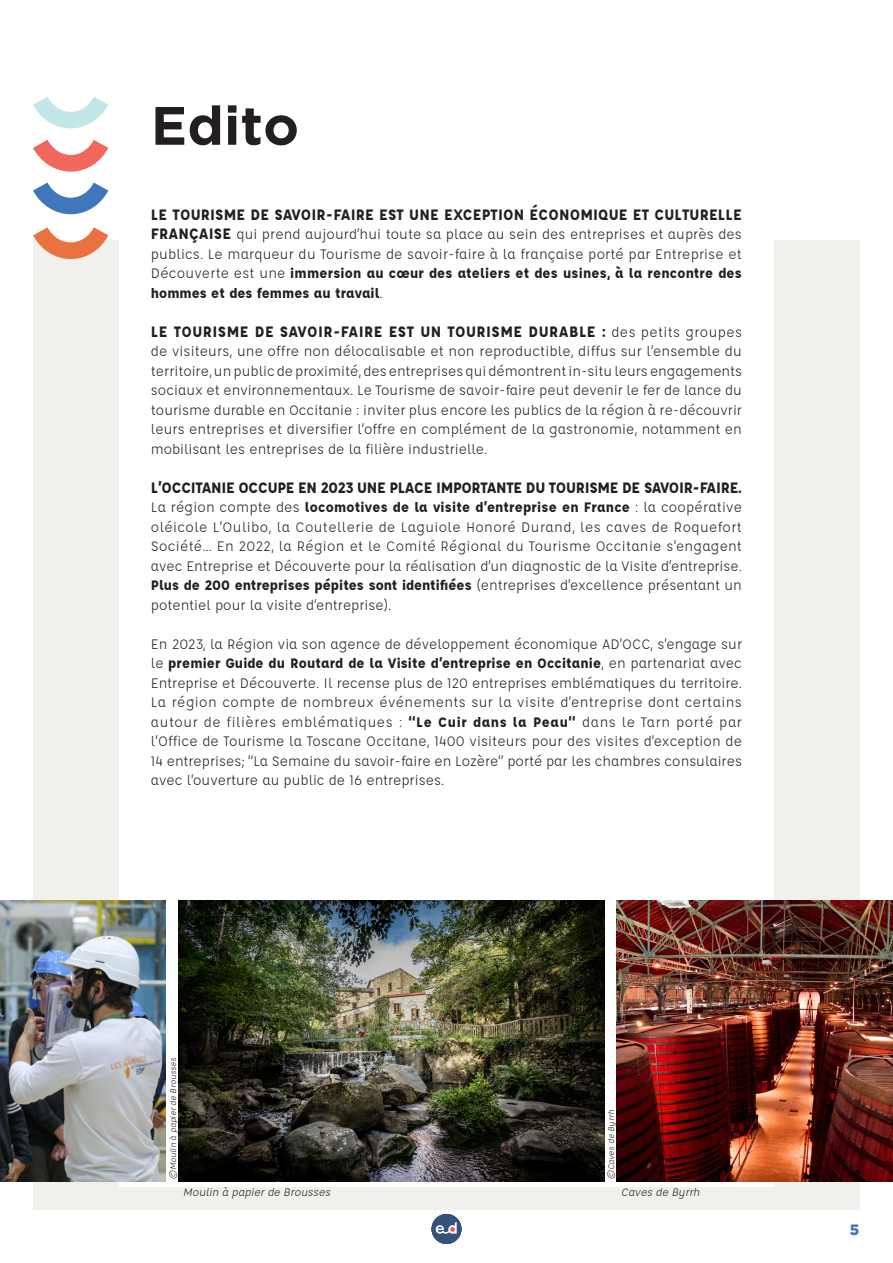
<style>
.page{position:relative;width:893px;height:1263px;background:#fff}
.page>*{position:absolute;margin:0;border:0;box-sizing:border-box;transform-origin:0 0}
.Titre_EED{font:700 54px "Gotham";letter-spacing:.005em;color:#231f20}
.TEX_EED{font:700 16.5px "Affogato";letter-spacing:-.02em;color:#231f20}
.TEX_EED-2{font:700 16.5px "Affogato";letter-spacing:.005em;color:#231f20}
.TEX_EED-3{font:700 16.5px "Affogato";letter-spacing:.025em;color:#231f20}
.TEX_EED-4{font:15px/19.5px "Affogato";color:#231f20;text-align:justify}
.t1{font:900 15px "Gotham";color:#4076bc}
.TEX_EED-5{font:italic 11.7px "Affogato";color:#231f20}
.TEX_EED-6{font:italic 9px "Affogato";color:#231f20}
.s1{font-weight:700;font-size:16.5px}
.s2{font-weight:700}
.s3{font-weight:400;font-size:15px}
</style>
<div class="page">
<div style="left:33px;top:240px;width:827px;height:970px;background:#f1f0ec"></div>
<svg style="left:33px;top:97px;width:76px;height:162px"></svg>
<div style="left:119px;top:179px;width:655px;height:1007px;background:#fff"></div>
<div style="left:432px;top:1214px;width:29px;height:30px;background:#37517d;border-radius:50%"></div>
<svg style="left:436px;top:1222px;width:21px;height:12px"></svg>
<img style="left:0;top:900px;width:166px;height:281px">
<img style="left:179px;top:900px;width:426px;height:281px">
<img style="left:617px;top:900px;width:276px;height:281px">
<h3 class="Titre_EED" style="left:151px;top:94px;width:150px">Edito</h3>
<h3 class="TEX_EED-2" style="left:151px;top:204px;width:592px">LE TOURISME DE SAVOIR-FAIRE EST UNE EXCEPTION ÉCONOMIQUE ET CULTURELLE</h3>
<h3 class="TEX_EED-4" style="left:151px;top:225px;width:592px"><span class="s1">FRANÇAISE</span> qui prend aujourd’hui toute sa place au sein des entreprises et auprès des publics. Le marqueur du Tourisme de savoir-faire à la française porté par Entreprise et Découverte est une <span class="s2">immersion au cœur des ateliers et des usines, à la rencontre des hommes et des femmes au travail</span>.</h3>
<h3 class="TEX_EED-3" style="left:151px;top:321px;width:593px">LE TOURISME DE SAVOIR-FAIRE EST UN TOURISME DURABLE : <span class="s3">des petits groupes</span></h3>
<h3 class="TEX_EED-4" style="left:151px;top:342px;width:593px">de visiteurs, une offre non délocalisable et non reproductible, diffus sur l’ensemble du territoire, un public de proximité, des entreprises qui démontrent in-situ leurs engagements sociaux et environnementaux. Le Tourisme de savoir-faire peut devenir le fer de lance du tourisme durable en Occitanie : inviter plus encore les publics de la région à re-découvrir leurs entreprises et diversifier l’offre en complément de la gastronomie, notamment en mobilisant les entreprises de la filière industrielle.</h3>
<h3 class="TEX_EED" style="left:151px;top:477px;width:592px">L’OCCITANIE OCCUPE EN 2023 UNE PLACE IMPORTANTE DU TOURISME DE SAVOIR-FAIRE.</h3>
<h3 class="TEX_EED-4" style="left:151px;top:498px;width:593px">La région compte des <span class="s2">locomotives de la visite d’entreprise en France</span> : la coopérative oléicole L’Oulibo, la Coutellerie de Laguiole Honoré Durand, les caves de Roquefort Société… En 2022, la Région et le Comité Régional du Tourisme Occitanie s’engagent avec Entreprise et Découverte pour la réalisation d’un diagnostic de la Visite d’entreprise.<br><span class="s2">Plus de 200 entreprises pépites sont identifiées</span> (entreprises d’excellence présentant un potentiel pour la visite d’entreprise).</h3>
<h3 class="TEX_EED-4" style="left:151px;top:634px;width:593px">En 2023, la Région via son agence de développement économique AD’OCC, s’engage sur le <span class="s2">premier Guide du Routard de la Visite d’entreprise en Occitanie</span>, en partenariat avec Entreprise et Découverte. Il recense plus de 120 entreprises emblématiques du territoire.</h3>
<h3 class="TEX_EED-4" style="left:151px;top:693px;width:593px">La région compte de nombreux événements sur la visite d’entreprise dont certains autour de filières emblématiques : <span class="s2">“Le Cuir dans la Peau”</span> dans le Tarn porté par l’Office de Tourisme la Toscane Occitane, 1400 visiteurs pour des visites d’exception de 14 entreprises; “La Semaine du savoir-faire en Lozère” porté par les chambres consulaires avec l’ouverture au public de 16 entreprises.</h3>
<h3 class="TEX_EED-6" style="left:168px;top:1180px;width:126px;rotate:-90deg">©Moulin à papierde Brousses</h3>
<h3 class="TEX_EED-6" style="left:606px;top:1180px;width:74px;rotate:-90deg">©Caves de Byrrh</h3>
<h3 class="TEX_EED-5" style="left:183px;top:1185px;width:152px">Moulin à papierde Brousses</h3>
<h3 class="TEX_EED-5" style="left:621px;top:1185px;width:83px">Caves de Byrrh</h3>
<p class="t1" style="left:850px;top:1220px;width:11px">5</p>
</div>
